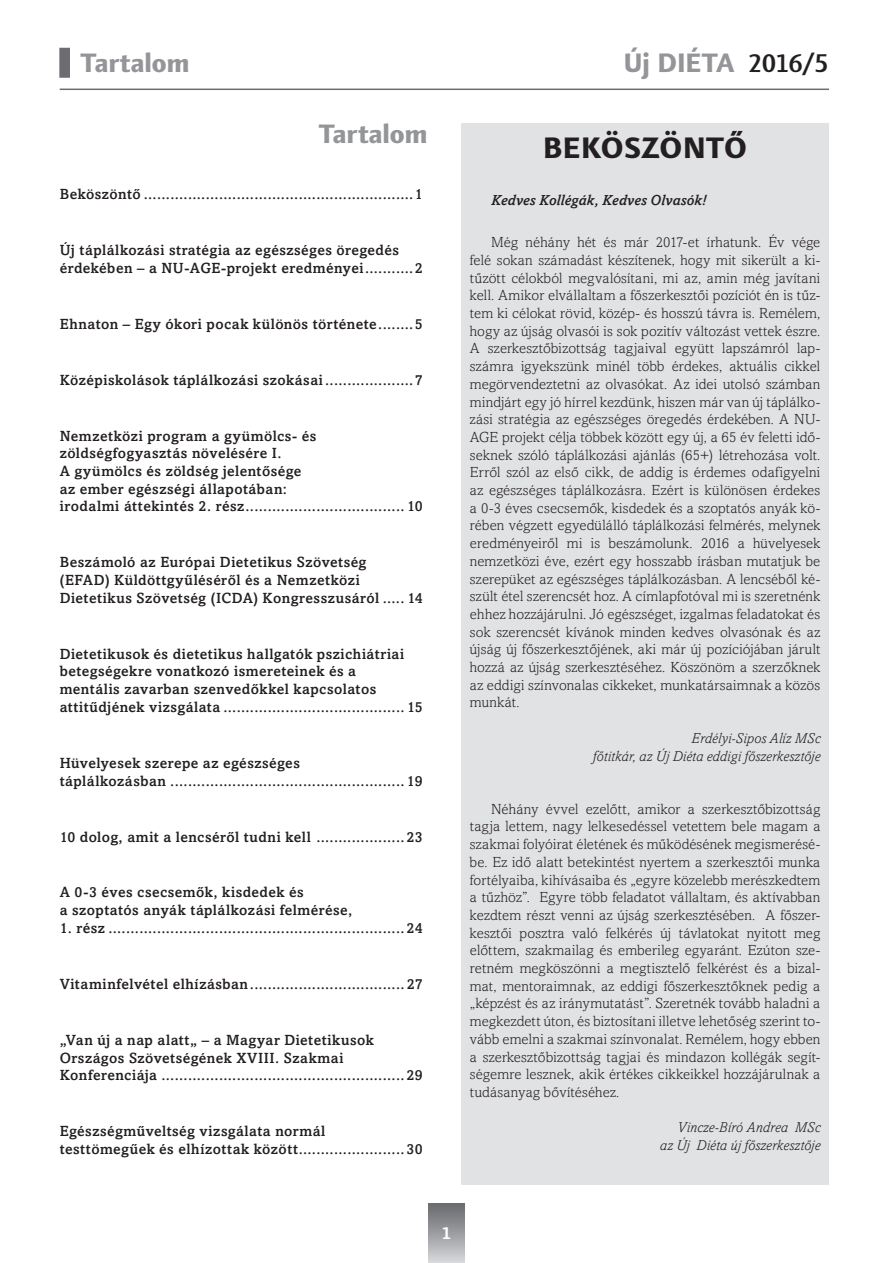
<style>
.page{position:relative;width:893px;height:1263px;background:#fff}
.page>*{position:absolute;margin:0;border:0;box-sizing:border-box;transform-origin:0 0}
.t1{font:800 30px "Finnegan";letter-spacing:.015em;color:#231f20}
.t2{font:800 27px "Finnegan";letter-spacing:-.005em;color:#939598}
.t3{font:700 18px "Finnegan";color:#fff}
.t4{font:300 14.7px/17.7px "Amasis";letter-spacing:.015em;color:#231f20;text-align:justify}
.t5{font:500 14.7px/17.7px "Amasis";letter-spacing:.035em;color:#231f20}
.t6{font:italic 300 14.7px/17.7px "Amasis";letter-spacing:.01em;color:#231f20;text-align:right}
.t7{font:italic 500 14.7px "Amasis";letter-spacing:.005em;color:#231f20}
.s1{font-weight:500;color:#231f20}
</style>
<div class="page">
<div style="left:428px;top:1203px;width:37px;height:60px;background:linear-gradient(to bottom,#65676b,#d4d5d7)"></div>
<hr style="left:60px;top:89px;width:769px;height:1px;background:#6c6d70">
<div style="left:461px;top:123px;width:368px;height:1061px;background:#e1e2e4"></div>
<div style="left:59px;top:48px;width:11px;height:30px;background:#6c6d70"></div>
<h2 class="t2" style="left:81px;top:47px;width:110px">Tartalom</h2>
<h2 class="t2" style="left:319px;top:118px;width:110px">Tartalom</h2>
<p class="t5" style="left:60px;top:185px;width:365px">Beköszöntő .............................................................1</p>
<p class="t5" style="left:60px;top:241px;width:365px">Új táplálkozási stratégia az egészséges öregedés érdekében – a NU-AGE-projekt eredményei...........2</p>
<p class="t5" style="left:60px;top:314px;width:365px">Ehnaton – Egy ókori pocak különös története........5</p>
<p class="t5" style="left:60px;top:370px;width:365px">Középiskolások táplálkozási szokásai ....................7</p>
<p class="t5" style="left:60px;top:426px;width:364px">Nemzetközi program a gyümölcs- és zöldségfogyasztás növelésére I.<br>A gyümölcs és zöldség jelentősége<br>az ember egészségi állapotában:<br>irodalmi áttekintés 2. rész.................................... 10</p>
<p class="t5" style="left:60px;top:553px;width:365px">Beszámoló az Európai Dietetikus Szövetség<br>(EFAD) Küldöttgyűléséről és a Nemzetközi<br>Dietetikus Szövetség (ICDA) Kongresszusáról ..... 14</p>
<p class="t5" style="left:60px;top:644px;width:364px">Dietetikusok és dietetikus hallgatók pszichiátriai betegségekre vonatkozó ismereteinek és a<br>mentális zavarban szenvedőkkel kapcsolatos attitűdjének vizsgálata ......................................... 15</p>
<p class="t5" style="left:60px;top:754px;width:365px">Hüvelyesek szerepe az egészséges<br>táplálkozásban ..................................................... 19</p>
<p class="t5" style="left:60px;top:827px;width:365px">10 dolog, amit a lencséről tudni kell ....................23</p>
<p class="t5" style="left:60px;top:883px;width:294px">A 0-3 éves csecsemők, kisdedek és<br>a szoptatós anyák táplálkozási felmérése,</p>
<p class="t5" style="left:60px;top:919px;width:365px">1. rész ...................................................................24</p>
<p class="t5" style="left:60px;top:975px;width:365px">Vitaminfelvétel elhízásban................................... 27</p>
<p class="t5" style="left:60px;top:1031px;width:364px">„Van új a nap alatt„ – a Magyar Dietetikusok<br>Országos Szövetségének XVIII. Szakmai<br>Konferenciája .......................................................29</p>
<p class="t5" style="left:60px;top:1122px;width:365px">Egészségműveltség vizsgálata normál testtömegűek és elhízottak között........................30</p>
<h2 class="t2" style="left:624px;top:47px;width:207px">Új DIÉTA <span class="s1">2016/5</span></h2>
<h1 class="t1" style="left:543px;top:130px;width:205px">BEKÖSZÖNTŐ</h1>
<p class="t7" style="left:491px;top:192px;width:216px">Kedves Kollégák, Kedves Olvasók!</p>
<p class="t4" style="left:470px;top:233px;width:352px;text-indent:21px">Még néhány hét és már 2017-et írhatunk. Év vége felé sokan számadást készítenek, hogy mit sikerült a ki&shy;tűzött célokból megvalósítani, mi az, amin még javítani kell. Amikor elvállaltam a főszerkesztői pozíciót én is tűz&shy;tem ki célokat rövid, közép- és hosszú távra is. Remélem, hogy az újság olvasói is sok pozitív változást vettek észre.<br>A szerkesztőbizottság tagjaival együtt lapszámról lap&shy;számra igyekszünk minél több érdekes, aktuális cikkel megörvendeztetni az olvasókat. Az idei utolsó számban mindjárt egy jó hírrel kezdünk, hiszen már van új táplálko&shy;zási stratégia az egészséges öregedés érdekében. A NU-AGE projekt célja többek között egy új, a 65 év feletti idő&shy;seknek szóló táplálkozási ajánlás (65+) létrehozása volt.<br>Erről szól az első cikk, de addig is érdemes odafigyelni az egészséges táplálkozásra. Ezért is különösen érdekes a 0-3 éves csecsemők, kisdedek és a szoptatós anyák kö&shy;rében végzett egyedülálló táplálkozási felmérés, melynek eredményeiről mi is beszámolunk. 2016 a hüvelyesek nemzetközi éve, ezért egy hosszabb írásban mutatjuk be szerepüket az egészséges táplálkozásban. A lencséből ké&shy;szült étel szerencsét hoz. A címlapfotóval mi is szeretnénk ehhez hozzájárulni. Jó egészséget, izgalmas feladatokat és sok szerencsét kívánok minden kedves olvasónak és az újság új főszerkesztőjének, aki már új pozíciójában járult hozzá az újság szerkesztéséhez. Köszönöm a szerzőknek az eddigi színvonalas cikkeket, munkatársaimnak a közös munkát.</p>
<p class="t6" style="left:593px;top:729px;width:229px">Erdélyi-Sipos Alíz MSc<br>főtitkár, az Új Diéta eddigi főszerkesztője</p>
<p class="t4" style="left:470px;top:800px;width:352px;text-indent:21px">Néhány évvel ezelőtt, amikor a szerkesztőbizottság tagja lettem, nagy lelkesedéssel vetettem bele magam a szakmai folyóirat életének és működésének megismerésé&shy;be. Ez idő alatt betekintést nyertem a szerkesztői munka fortélyaiba, kihívásaiba és „egyre közelebb merészkedtem a tűzhöz”. Egyre több feladatot vállaltam, és aktívabban kezdtem részt venni az újság szerkesztésében. A főszer&shy;kesztői posztra való felkérés új távlatokat nyitott meg előttem, szakmailag és emberileg egyaránt. Ezúton sze&shy;retném megköszönni a megtisztelő felkérést és a bizal&shy;mat, mentoraimnak, az eddigi főszerkesztőknek pedig a „képzést és az iránymutatást”. Szeretnék tovább haladni a megkezdett úton, és biztosítani illetve lehetőség szerint to&shy;vább emelni a szakmai színvonalat. Remélem, hogy ebben a szerkesztőbizottság tagjai és mindazon kollégák segít&shy;ségemre lesznek, akik értékes cikkeikkel hozzájárulnak a tudásanyag bővítéséhez.</p>
<p class="t6" style="left:660px;top:1119px;width:162px">Vincze-Bíró Andrea MSc<br>az Új Diéta új főszerkesztője</p>
<p class="t3" style="left:442px;top:1222px;width:11px">1</p>
</div>
